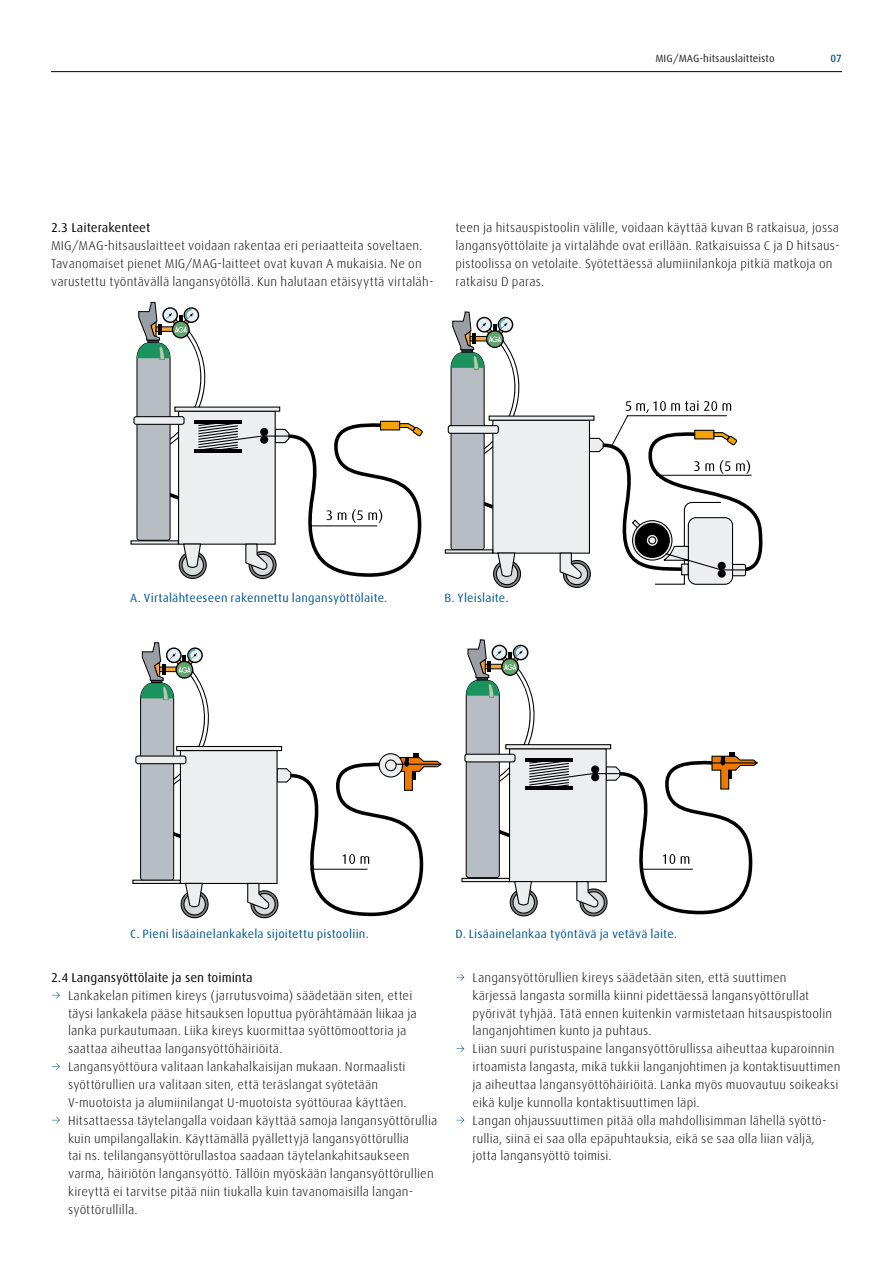
<style>
.page{position:relative;width:893px;height:1263px;background:#fff}
.page>*{position:absolute;margin:0;border:0;box-sizing:border-box;transform-origin:0 0}
.t1{font:300 12.75px/17.9px "Linde Dax Global";letter-spacing:.01em;color:#000}
.t2{font:12.75px "Linde Dax Global";color:#000}
.t3{font:12px "Linde Dax Global";letter-spacing:.015em;color:#005591}
.t4{font:10.5px "Linde Dax Global";color:#221f20}
.t5{font:500 10.5px "Linde Dax Global";color:#005591}
</style>
<div class="page">
<hr style="left:51px;top:71px;width:791px;height:1px;background:#000">
<svg style="left:52px;top:992px;width:8px;height:6px"></svg>
<svg style="left:52px;top:1063px;width:8px;height:7px"></svg>
<svg style="left:52px;top:1117px;width:8px;height:6px"></svg>
<svg style="left:456px;top:974px;width:8px;height:7px"></svg>
<svg style="left:456px;top:1045px;width:8px;height:7px"></svg>
<svg style="left:456px;top:1117px;width:8px;height:6px"></svg>
<svg style="left:626px;top:400px;width:105px;height:13px"></svg>
<svg style="left:444px;top:415px;width:283px;height:173px"></svg>
<svg style="left:130px;top:540px;width:3px;height:5px"></svg>
<svg style="left:133px;top:302px;width:290px;height:277px"></svg>
<div style="left:492px;top:420px;width:98px;height:134px;background:#edeeef"></div>
<svg style="left:494px;top:560px;width:26px;height:27px"></svg>
<div style="left:493px;top:560px;width:28px;height:28px;border:1px solid #000;border-radius:50%"></div>
<div style="left:496px;top:563px;width:22px;height:22px;background:#d8dbdc;border-radius:50%"></div>
<div style="left:496px;top:563px;width:22px;height:22px;border:1px solid #000;border-radius:50%"></div>
<svg style="left:563px;top:560px;width:27px;height:27px"></svg>
<div style="left:563px;top:560px;width:28px;height:28px;border:1px solid #000;border-radius:50%"></div>
<svg style="left:566px;top:563px;width:22px;height:22px"></svg>
<div style="left:566px;top:563px;width:22px;height:22px;border:1px solid #000;border-radius:50%"></div>
<svg style="left:450px;top:311px;width:80px;height:266px"></svg>
<svg style="left:559px;top:552px;width:23px;height:27px"></svg>
<svg style="left:445px;top:549px;width:48px;height:5px"></svg>
<div style="left:448px;top:426px;width:50px;height:7px;background:#edeeef;border-radius:2px"></div>
<div style="left:448px;top:425px;width:51px;height:9px;border:1px solid #000;border-radius:2px"></div>
<svg style="left:489px;top:416px;width:105px;height:5px"></svg>
<svg style="left:588px;top:429px;width:174px;height:156px"></svg>
<div style="left:180px;top:750px;width:98px;height:134px;background:#edeeef;border:1px solid #000"></div>
<svg style="left:181px;top:891px;width:27px;height:27px"></svg>
<div style="left:181px;top:890px;width:28px;height:28px;border:1px solid #000;border-radius:50%"></div>
<svg style="left:184px;top:893px;width:21px;height:22px"></svg>
<div style="left:183px;top:893px;width:23px;height:22px;border:1px solid #000;border-radius:50%"></div>
<svg style="left:251px;top:891px;width:27px;height:27px"></svg>
<div style="left:250px;top:890px;width:28px;height:28px;border:1px solid #000;border-radius:50%"></div>
<svg style="left:254px;top:893px;width:21px;height:22px"></svg>
<div style="left:253px;top:893px;width:23px;height:22px;border:1px solid #000;border-radius:50%"></div>
<svg style="left:140px;top:642px;width:80px;height:265px"></svg>
<svg style="left:247px;top:882px;width:22px;height:28px"></svg>
<svg style="left:132px;top:880px;width:49px;height:4px"></svg>
<div style="left:136px;top:756px;width:50px;height:8px;background:#edeeef;border-radius:2px"></div>
<div style="left:135px;top:755px;width:51px;height:9px;border:1px solid #000;border-radius:2px"></div>
<svg style="left:176px;top:746px;width:106px;height:5px"></svg>
<svg style="left:276px;top:753px;width:166px;height:164px"></svg>
<div style="left:404px;top:759px;width:5px;height:8px;background:#000;border-radius:50%"></div>
<svg style="left:461px;top:639px;width:297px;height:277px"></svg>
<div style="left:465px;top:754px;width:50px;height:8px;background:#edeeef;border-radius:2px"></div>
<div style="left:464px;top:754px;width:51px;height:8px;border:1px solid #000;border-radius:2px"></div>
<p class="t4" style="left:655px;top:52px;width:121px">MIG/MAG-hitsauslaitteisto</p>
<p class="t5" style="left:830px;top:52px;width:13px">07</p>
<p class="t2" style="left:51px;top:220px;width:101px">2.3 Laiterakenteet</p>
<p class="t1" style="left:51px;top:237px;width:384px">MIG/MAG-hitsauslaitteet voidaan rakentaa eri periaatteita soveltaen.<br>Tavanomaiset pienet MIG/MAG-laitteet ovat kuvan A mukaisia. Ne on varustettu työntävällä langansyötöllä. Kun halutaan etäisyyttä virtaläh-</p>
<p class="t1" style="left:455px;top:219px;width:386px">teen ja hitsauspistoolin välille, voidaan käyttää kuvan B ratkaisua, jossa langansyöttölaite ja virtalähde ovat erillään. Ratkaisuissa C ja D hitsaus&shy;pistoolissa on vetolaite. Syötettäessä alumiinilankoja pitkiä matkoja on ratkaisu D paras.</p>
<p class="t3" style="left:130px;top:591px;width:259px">A. Virtalähteeseen rakennettu langansyöttölaite.</p>
<p class="t3" style="left:444px;top:591px;width:66px">B. Yleislaite.</p>
<p class="t3" style="left:130px;top:927px;width:240px">C. Pieni lisäainelankakela sijoitettu pistooliin.</p>
<p class="t2" style="left:51px;top:970px;width:203px">2.4 Langansyöttölaite ja sen toiminta</p>
<p class="t1" style="left:68px;top:986px;width:371px">Lankakelan pitimen kireys (jarrutusvoima) säädetään siten, ettei täysi lankakela pääse hitsauksen loputtua pyörähtämään liikaa ja lanka purkautumaan. Liika kireys kuormittaa syöttömoottoria ja saattaa aiheuttaa langansyöttöhäiriöitä.<br>Langansyöttöura valitaan lankahalkaisijan mukaan. Normaalisti syöttörullien ura valitaan siten, että teräslangat syötetään V-muotoista ja alumiinilangat U-muotoista syöttöuraa käyttäen.<br>Hitsattaessa täytelangalla voidaan käyttää samoja langansyöttörullia kuin umpilangallakin. Käyttämällä pyällettyjä langansyöttörullia<br>tai ns. telilangansyöttörullastoa saadaan täytelankahitsaukseen varma, häiriötön langansyöttö. Tällöin myöskään langansyöttörullien kireyttä ei tarvitse pitää niin tiukalla kuin tavanomaisilla langan&shy;syöttörullilla.</p>
<p class="t3" style="left:455px;top:927px;width:223px">D. Lisäainelankaa työntävä ja vetävä laite.</p>
<p class="t1" style="left:472px;top:968px;width:369px">Langansyöttörullien kireys säädetään siten, että suuttimen<br>kärjessä langasta sormilla kiinni pidettäessä langansyöttörullat pyörivät tyhjää. Tätä ennen kuitenkin varmistetaan hitsauspistoolin langanjohtimen kunto ja puhtaus.<br>Liian suuri puristuspaine langansyöttörullissa aiheuttaa kuparoinnin irtoamista langasta, mikä tukkii langanjohtimen ja kontaktisuuttimen ja aiheuttaa langansyöttöhäiriöitä. Lanka myös muovautuu soikeaksi eikä kulje kunnolla kontaktisuuttimen läpi.<br>Langan ohjaussuuttimen pitää olla mahdollisimman lähellä syöttö&shy;rullia, siinä ei saa olla epäpuhtauksia, eikä se saa olla liian väljä, jotta langansyöttö toimisi.</p>
</div>
